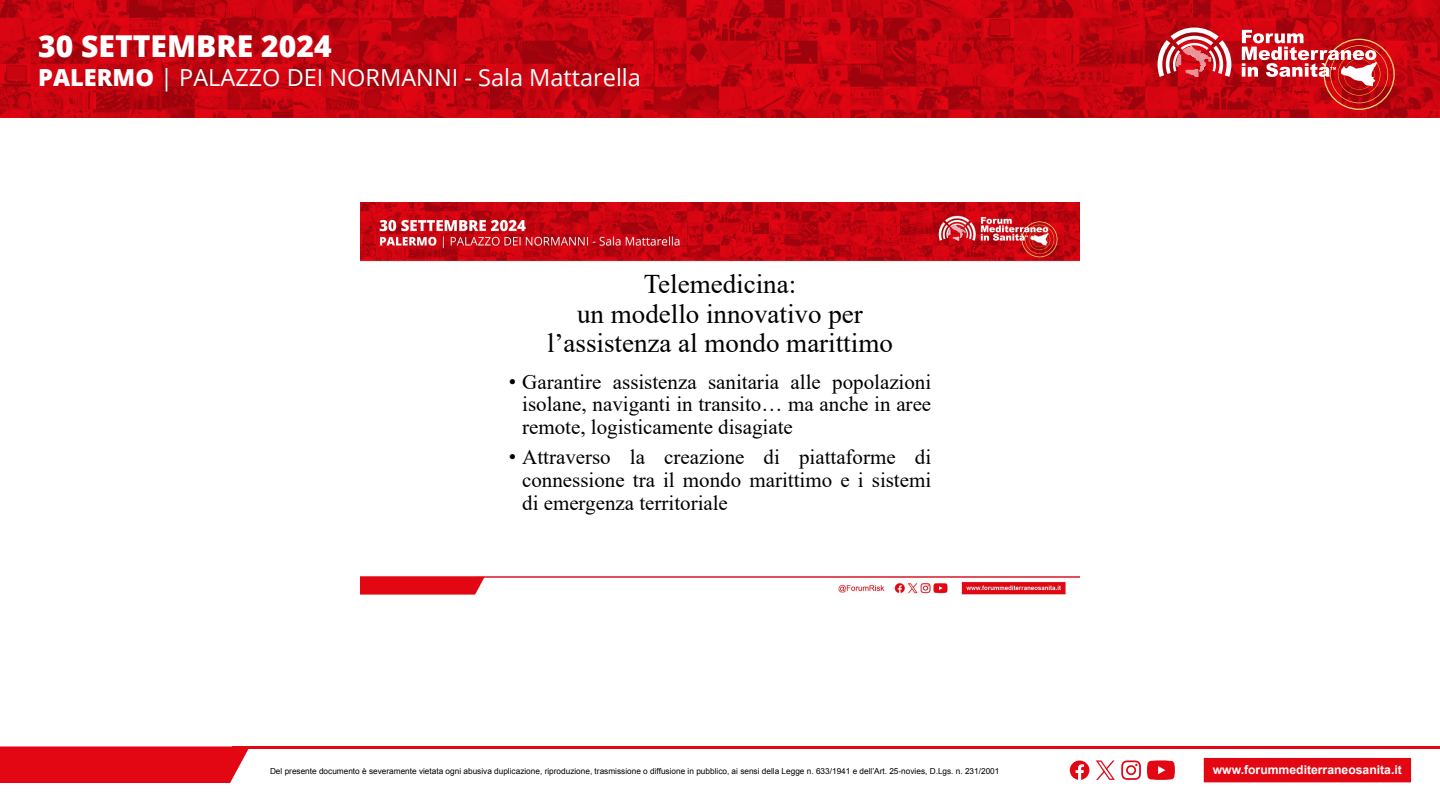
<style>
.page{position:relative;width:1440px;height:810px;background:#fff}
.page>*{position:absolute;margin:0;border:0;box-sizing:border-box;transform-origin:0 0}
.t1{font:800 30.08px "Open Sans";color:#fff}
.t2{font:27px/29.2px "Times New Roman";color:#000;text-align:center}
.t3{font:23.55px "Open Sans";color:#fff}
.t4{font:21px/22.5px "Times New Roman";color:#000;text-align:justify}
.t5{font:700 12.15px "Arial";color:#fff}
.t6{font:8.25px "Arial";color:#000}
.s1{font-weight:800}
.s2{font-family:"Arial"}
</style>
<div class="page">
<div style="left:0;top:746px;width:249px;height:37px;background:#e30613"></div>
<hr style="left:232px;top:746px;width:1208px;height:3px;background:#e30613">
<div style="left:1203px;top:757px;width:209px;height:27px;background:#e30613;border:1px solid #fff"></div>
<svg style="left:1121px;top:760px;width:20px;height:20px"></svg>
<svg style="left:1147px;top:760px;width:28px;height:20px"></svg>
<svg style="left:1070px;top:761px;width:19px;height:19px"></svg>
<svg style="left:1096px;top:760px;width:19px;height:20px"></svg>
<svg style="left:0;top:0;width:1440px;height:117px;background:#c3040f"></svg>
<svg style="left:1158px;top:28px;width:73px;height:49px"></svg>
<svg style="left:1242px;top:30px;width:153px;height:80px;background:#d13f43"></svg>
<img style="left:360px;top:202px;width:720px;height:393px">
<h1 class="t1" style="left:38px;top:24px;width:295px">30 SETTEMBRE 2024</h1>
<p class="t3" style="left:38px;top:62px;width:604px"><span class="s1">PALERMO</span> | PALAZZO DEI NORMANNI - Sala Mattarella</p>
<p class="t2" style="left:547px;top:269px;width:347px">Telemedicina:<br>un modello innovativo per l’assistenza al mondo marittimo</p>
<p class="t4" style="left:522px;top:370px;width:411px;text-indent:-13px"><span class="s2">•</span> Garantire assistenza sanitaria alle popolazioni isolane, naviganti in transito… ma anche in aree remote, logisticamente disagiate</p>
<p class="t4" style="left:522px;top:445px;width:411px;line-height:22.9px;text-indent:-13px"><span class="s2">•</span> Attraverso la creazione di piattaforme di connessione tra il mondo marittimo e i sistemi di emergenza territoriale</p>
<p class="t6" style="left:270px;top:766px;width:731px">Del presente documento è severamente vietata ogni abusiva duplicazione, riproduzione, trasmissione o diffusione in pubblico, ai sensi della Legge n. 633/1941 e dell’Art. 25-novies, D.Lgs. n. 231/2001</p>
<p class="t5" style="left:1213px;top:762px;width:191px">www.forummediterraneosanita.it</p>
</div>
